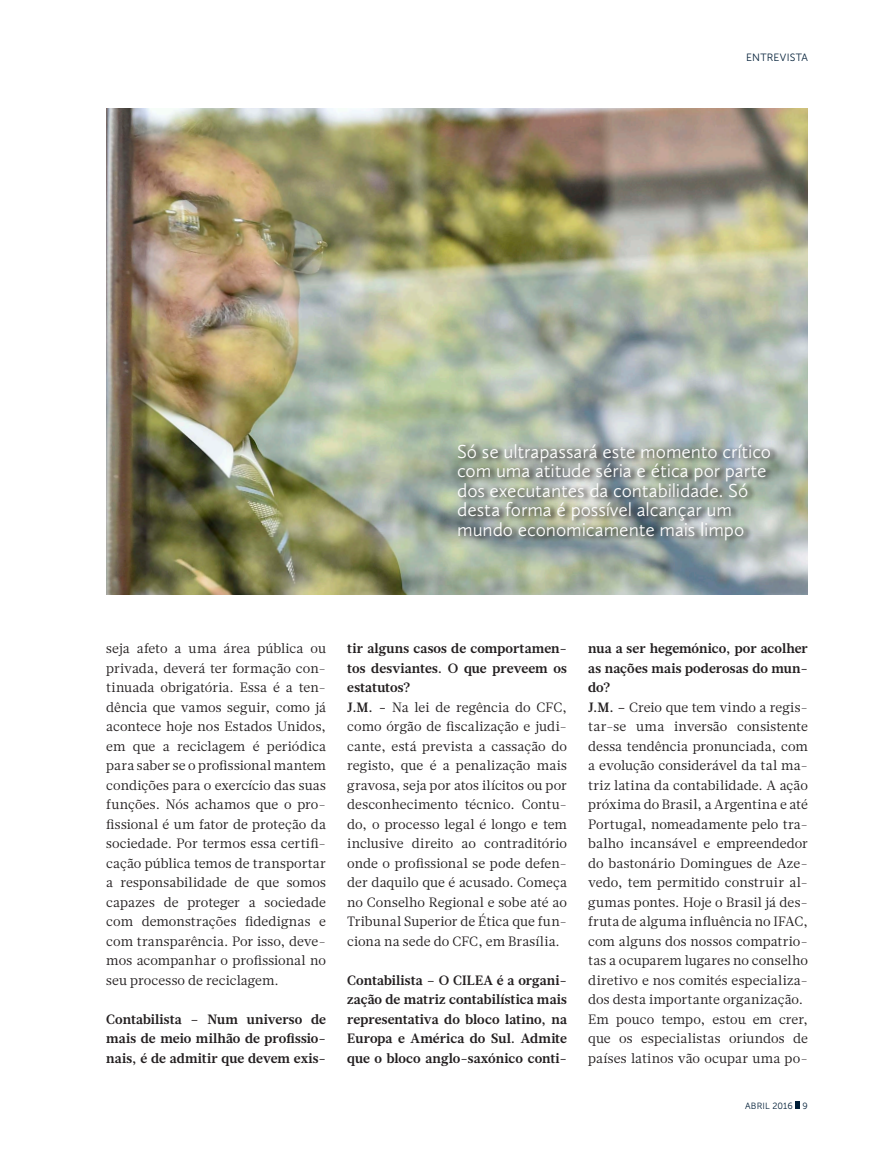
<style>
.page{position:relative;width:893px;height:1149px;background:#fff}
.page>*{position:absolute;margin:0;border:0;box-sizing:border-box;transform-origin:0 0}
.CORPO_DE_TEXTO{font:300 19.5px/19.5px "Calluna Sans";letter-spacing:-.005em;color:#fff}
.CORPO_DE_TEXTO-2{font:13.5px/19.5px "Glosa Text";letter-spacing:.01em;color:#231f20;text-align:justify}
.CORPO_DE_TEXTO-3{font:700 13.5px/19.5px "Glosa Text";letter-spacing:.005em;color:#231f20;text-align:justify}
.t1{font:10.5px "Museo Sans 300";letter-spacing:.02em;color:#001e37}
.t2{font:9px "Museo Sans 300";letter-spacing:.02em;color:#001e37}
.s1{font-weight:700}
</style>
<div class="page">
<svg style="left:795px;top:1101px;width:5px;height:7px"></svg>
<img style="left:106px;top:108px;width:702px;height:486px">
<svg style="left:457px;top:441px;width:322px;height:105px;background:#97a099"></svg>
<p class="t1" style="left:746px;top:52px;width:63px">ENTREVISTA</p>
<p class="CORPO_DE_TEXTO" style="left:457px;top:441px;width:315px">Só se ultrapassará este momento crítico com uma atitude séria e ética por parte dos executantes da contabilidade. Só desta forma é possível alcançar um mundo economicamente mais limpo</p>
<p class="CORPO_DE_TEXTO-2" style="left:106px;top:638px;width:221px">seja afeto a uma área pública ou privada, deverá ter formação con&shy;tinuada obrigatória. Essa é a ten&shy;dência que vamos seguir, como já acontece hoje nos Estados Unidos, em que a reciclagem é periódica para saber se o profissional mantem condições para o exercício das suas funções. Nós achamos que o pro&shy;fissional é um fator de proteção da sociedade. Por termos essa certifi&shy;cação pública temos de transportar a responsabilidade de que somos capazes de proteger a sociedade com demonstrações fidedignas e com transparência. Por isso, deve&shy;mos acompanhar o profissional no seu processo de reciclagem.</p>
<p class="CORPO_DE_TEXTO-3" style="left:106px;top:1009px;width:221px">Contabilista – Num universo de mais de meio milhão de profissio&shy;nais, é de admitir que devem exis-</p>
<p class="CORPO_DE_TEXTO-3" style="left:347px;top:638px;width:221px">tir alguns casos de comportamen&shy;tos desviantes. O que preveem os estatutos?</p>
<p class="CORPO_DE_TEXTO-2" style="left:347px;top:697px;width:221px"><span class="s1">J.M. -</span> Na lei de regência do CFC, como órgão de fiscalização e judi&shy;cante, está prevista a cassação do registo, que é a penalização mais gravosa, seja por atos ilícitos ou por desconhecimento técnico. Contu&shy;do, o processo legal é longo e tem inclusive direito ao contraditório onde o profissional se pode defen&shy;der daquilo que é acusado. Começa no Conselho Regional e sobe até ao Tribunal Superior de Ética que fun&shy;ciona na sede do CFC, em Brasília.</p>
<p class="CORPO_DE_TEXTO-3" style="left:347px;top:970px;width:221px">Contabilista – O CILEA é a organi&shy;zação de matriz contabilística mais representativa do bloco latino, na Europa e América do Sul. Admite que o bloco anglo-saxónico conti-</p>
<p class="CORPO_DE_TEXTO-3" style="left:588px;top:638px;width:221px">nua a ser hegemónico, por acolher as nações mais poderosas do mun&shy;do?</p>
<p class="CORPO_DE_TEXTO-2" style="left:588px;top:697px;width:221px"><span class="s1">J.M. –</span> Creio que tem vindo a regis&shy;tar-se uma inversão consistente dessa tendência pronunciada, com a evolução considerável da tal ma&shy;triz latina da contabilidade. A ação próxima do Brasil, a Argentina e até Portugal, nomeadamente pelo tra&shy;balho incansável e empreendedor do bastonário Domingues de Aze&shy;vedo, tem permitido construir al&shy;gumas pontes. Hoje o Brasil já des&shy;fruta de alguma influência no IFAC, com alguns dos nossos compatrio&shy;tas a ocuparem lugares no conselho diretivo e nos comités especializa&shy;dos desta importante organização.</p>
<p class="CORPO_DE_TEXTO-2" style="left:588px;top:1009px;width:221px">Em pouco tempo, estou em crer, que os especialistas oriundos de países latinos vão ocupar uma po-</p>
<p class="t2" style="left:745px;top:1100px;width:64px">ABRIL 2016 9</p>
</div>
